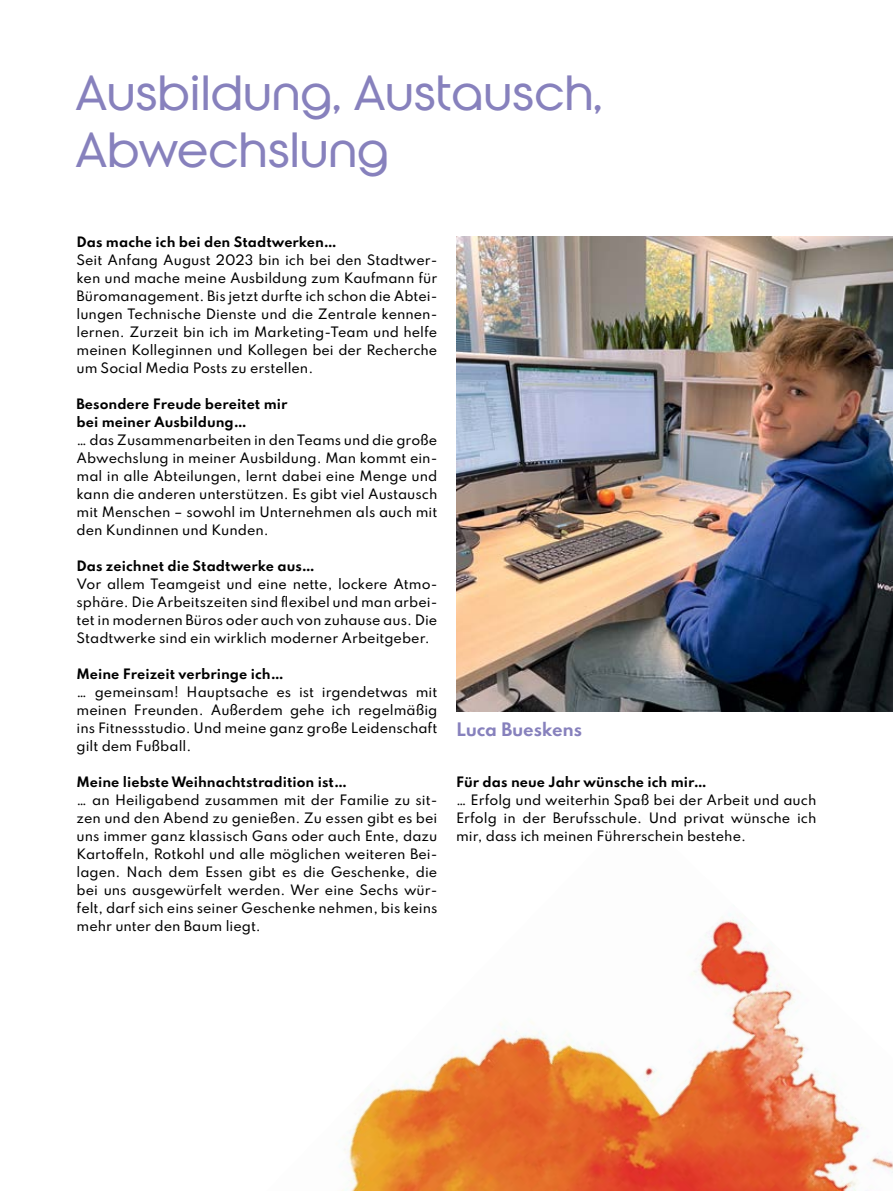
<style>
.page{position:relative;width:893px;height:1191px;background:#fff}
.page>*{position:absolute;margin:0;border:0;box-sizing:border-box;transform-origin:0 0}
.t1{font:300 48px/57.6px "Qualy";color:#8781bd}
.t2{font:700 16.5px "Spartan";letter-spacing:-.01em;color:#8781bd}
.t3{font:500 12.75px/18px "Spartan";color:#000;text-align:justify}
.t4{font:700 12.75px/18px "Spartan";color:#000}
</style>
<div class="page">
<img style="left:342px;top:913px;width:551px;height:278px">
<img style="left:456px;top:236px;width:437px;height:475px">
<h1 class="t1" style="left:75px;top:64px;width:528px">Ausbildung, Austausch,<br>Abwechslung</h1>
<p class="t4" style="left:77px;top:232px;width:262px">Das mache ich bei den Stadtwerken…</p>
<p class="t3" style="left:77px;top:250px;width:362px">Seit Anfang August 2023 bin ich bei den Stadtwer&shy;ken und mache meine Ausbildung zum Kaufmann für Büromanagement. Bis jetzt durfte ich schon die Abtei&shy;lungen Technische Dienste und die Zentrale kennen&shy;lernen. Zurzeit bin ich im Marketing-Team und helfe meinen Kolleginnen und Kollegen bei der Recherche um Social Media Posts zu erstellen.</p>
<p class="t4" style="left:77px;top:395px;width:213px">Besondere Freude bereitet mir bei meiner Ausbildung…</p>
<p class="t3" style="left:77px;top:431px;width:362px">… das Zusammenarbeiten in den Teams und die große Abwechslung in meiner Ausbildung. Man kommt ein&shy;mal in alle Abteilungen, lernt dabei eine Menge und kann die anderen unterstützen. Es gibt viel Austausch mit Menschen – sowohl im Unternehmen als auch mit den Kundinnen und Kunden.</p>
<p class="t4" style="left:77px;top:557px;width:240px">Das zeichnet die Stadtwerke aus…</p>
<p class="t3" style="left:77px;top:575px;width:362px">Vor allem Teamgeist und eine nette, lockere Atmo&shy;sphäre. Die Arbeitszeiten sind flexibel und man arbei&shy;tet in modernen Büros oder auch von zuhause aus. Die Stadtwerke sind ein wirklich moderner Arbeitgeber.</p>
<p class="t4" style="left:77px;top:665px;width:209px">Meine Freizeit verbringe ich…</p>
<p class="t3" style="left:77px;top:683px;width:362px">… gemeinsam! Hauptsache es ist irgendetwas mit meinen Freunden. Außerdem gehe ich regelmäßig ins Fitnessstudio. Und meine ganz große Leidenschaft gilt dem Fußball.</p>
<p class="t4" style="left:77px;top:773px;width:272px">Meine liebste Weihnachtstradition ist…</p>
<p class="t3" style="left:77px;top:791px;width:362px">… an Heiligabend zusammen mit der Familie zu sit&shy;zen und den Abend zu genießen. Zu essen gibt es bei uns immer ganz klassisch Gans oder auch Ente, dazu Kartoffeln, Rotkohl und alle möglichen weiteren Bei&shy;lagen. Nach dem Essen gibt es die Geschenke, die bei uns ausgewürfelt werden. Wer eine Sechs wür&shy;felt, darf sich eins seiner Geschenke nehmen, bis keins mehr unter den Baum liegt.</p>
<p class="t2" style="left:456px;top:717px;width:128px">Luca Bueskens</p>
<p class="t4" style="left:456px;top:773px;width:252px">Für das neue Jahr wünsche ich mir…</p>
<p class="t3" style="left:456px;top:791px;width:362px">… Erfolg und weiterhin Spaß bei der Arbeit und auch Erfolg in der Berufsschule. Und privat wünsche ich mir, dass ich meinen Führerschein bestehe.</p>
</div>
